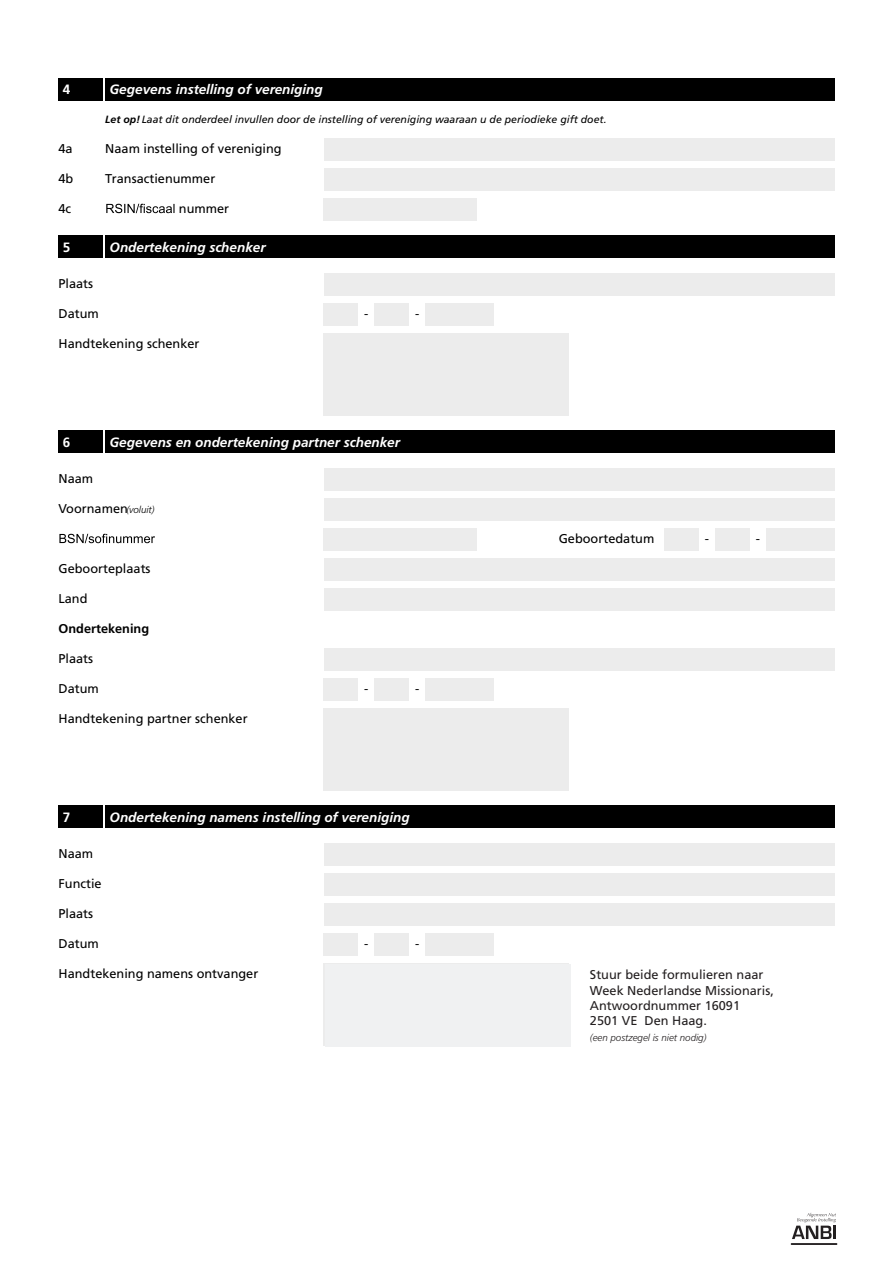
<style>
.page{position:relative;width:893px;height:1263px;background:#fff}
.page>*{position:absolute;margin:0;border:0;box-sizing:border-box;transform-origin:0 0}
.t1{font:italic 700 13.5px "Frutiger";color:#fff}
.t2{font:700 13.5px "Frutiger";color:#fff}
.t3{font:12.75px "Frutiger";color:#000}
.t4{font:12.75px/15.3px "Frutiger";color:#231f20}
.t5{font:700 12.75px "Frutiger";color:#000}
.t6{font:italic 10.5px "Frutiger";color:#000}
.t7{font:italic 300 9.75px "Frutiger";color:#231f20}
.s1{font-weight:700}
.s2{font-weight:300;font-style:italic;font-size:9.75px}
</style>
<div class="page">
<svg style="left:106px;top:204px;width:69px;height:9px"></svg>
<svg style="left:59px;top:534px;width:96px;height:9px"></svg>
<div style="left:58px;top:78px;width:45px;height:22px;background:#000"></div>
<div style="left:58px;top:236px;width:45px;height:22px;background:#000"></div>
<div style="left:58px;top:430px;width:45px;height:23px;background:#000"></div>
<div style="left:105px;top:78px;width:729px;height:22px;background:#000"></div>
<div style="left:105px;top:236px;width:729px;height:22px;background:#000"></div>
<div style="left:105px;top:430px;width:729px;height:23px;background:#000"></div>
<div style="left:324px;top:138px;width:510px;height:22px;background:#ececec"></div>
<div style="left:324px;top:273px;width:510px;height:23px;background:#ececec"></div>
<div style="left:324px;top:168px;width:510px;height:22px;background:#ececec"></div>
<div style="left:324px;top:333px;width:245px;height:82px;background:#ececec"></div>
<div style="left:324px;top:198px;width:153px;height:23px;background:#ececec"></div>
<div style="left:375px;top:303px;width:34px;height:22px;background:#ececec"></div>
<div style="left:324px;top:303px;width:34px;height:22px;background:#ececec"></div>
<div style="left:426px;top:303px;width:68px;height:22px;background:#ececec"></div>
<div style="left:324px;top:528px;width:153px;height:23px;background:#ececec"></div>
<div style="left:715px;top:528px;width:34px;height:22px;background:#ececec"></div>
<div style="left:664px;top:528px;width:34px;height:22px;background:#ececec"></div>
<div style="left:766px;top:528px;width:68px;height:22px;background:#ececec"></div>
<div style="left:375px;top:678px;width:34px;height:23px;background:#ececec"></div>
<div style="left:324px;top:678px;width:34px;height:23px;background:#ececec"></div>
<div style="left:426px;top:678px;width:68px;height:23px;background:#ececec"></div>
<div style="left:324px;top:468px;width:510px;height:22px;background:#ececec"></div>
<div style="left:324px;top:498px;width:510px;height:22px;background:#ececec"></div>
<div style="left:58px;top:805px;width:45px;height:23px;background:#000"></div>
<div style="left:105px;top:805px;width:729px;height:23px;background:#000"></div>
<div style="left:375px;top:933px;width:34px;height:22px;background:#ececec"></div>
<div style="left:324px;top:933px;width:34px;height:22px;background:#ececec"></div>
<div style="left:426px;top:933px;width:68px;height:22px;background:#ececec"></div>
<div style="left:324px;top:843px;width:510px;height:22px;background:#ececec"></div>
<div style="left:324px;top:873px;width:510px;height:22px;background:#ececec"></div>
<div style="left:324px;top:903px;width:510px;height:22px;background:#ececec"></div>
<div style="left:324px;top:558px;width:510px;height:22px;background:#ececec"></div>
<div style="left:324px;top:588px;width:510px;height:22px;background:#ececec"></div>
<div style="left:324px;top:648px;width:510px;height:22px;background:#ececec"></div>
<div style="left:324px;top:708px;width:245px;height:82px;background:#ececec"></div>
<div style="left:325px;top:964px;width:246px;height:83px;background:#f0f1f2"></div>
<svg style="left:792px;top:1213px;width:44px;height:26px"></svg>
<hr style="left:791px;top:1243px;width:46px;height:2px;background:#231f20">
<p class="t2" style="left:63px;top:82px;width:9px">4</p>
<p class="t1" style="left:110px;top:82px;width:215px">Gegevens instelling of vereniging</p>
<p class="t6" style="left:105px;top:113px;width:503px"><span class="s1">Let op!</span> Laat dit onderdeel invullen door de instelling of vereniging waaraan u de periodieke gift doet.</p>
<p class="t3" style="left:58px;top:141px;width:16px">4a</p>
<p class="t3" style="left:105px;top:141px;width:178px">Naam instelling of vereniging</p>
<p class="t3" style="left:58px;top:171px;width:16px">4b</p>
<p class="t3" style="left:105px;top:171px;width:112px">Transactienummer</p>
<p class="t3" style="left:58px;top:201px;width:14px">4c</p>
<p class="t3" style="left:179px;top:201px;width:52px">nummer</p>
<p class="t2" style="left:63px;top:239px;width:9px">5</p>
<p class="t1" style="left:110px;top:239px;width:158px">Ondertekening schenker</p>
<p class="t3" style="left:58px;top:276px;width:36px">Plaats</p>
<p class="t3" style="left:58px;top:306px;width:42px">Datum</p>
<p class="t3" style="left:58px;top:336px;width:142px">Handtekening schenker</p>
<p class="t3" style="left:364px;top:306px;width:6px">-</p>
<p class="t3" style="left:415px;top:306px;width:6px">-</p>
<p class="t2" style="left:63px;top:434px;width:9px">6</p>
<p class="t1" style="left:110px;top:434px;width:292px">Gegevens en ondertekening partner schenker</p>
<p class="t3" style="left:58px;top:471px;width:36px">Naam</p>
<p class="t3" style="left:58px;top:501px;width:98px">Voornamen<span class="s2">(voluit)</span></p>
<p class="t3" style="left:58px;top:561px;width:94px">Geboorteplaats</p>
<p class="t3" style="left:58px;top:591px;width:31px">Land</p>
<p class="t5" style="left:58px;top:621px;width:92px">Ondertekening</p>
<p class="t3" style="left:58px;top:651px;width:36px">Plaats</p>
<p class="t3" style="left:58px;top:681px;width:42px">Datum</p>
<p class="t3" style="left:58px;top:711px;width:191px">Handtekening partner schenker</p>
<p class="t3" style="left:364px;top:681px;width:6px">-</p>
<p class="t3" style="left:415px;top:681px;width:6px">-</p>
<p class="t2" style="left:63px;top:809px;width:9px">7</p>
<p class="t1" style="left:110px;top:809px;width:302px">Ondertekening namens instelling of vereniging</p>
<p class="t3" style="left:58px;top:846px;width:36px">Naam</p>
<p class="t3" style="left:58px;top:876px;width:45px">Functie</p>
<p class="t3" style="left:58px;top:906px;width:36px">Plaats</p>
<p class="t3" style="left:58px;top:936px;width:42px">Datum</p>
<p class="t3" style="left:58px;top:966px;width:201px">Handtekening namens ontvanger</p>
<p class="t3" style="left:364px;top:936px;width:6px">-</p>
<p class="t3" style="left:415px;top:936px;width:6px">-</p>
<p class="t3" style="left:559px;top:531px;width:97px">Geboortedatum</p>
<p class="t3" style="left:705px;top:531px;width:6px">-</p>
<p class="t3" style="left:756px;top:531px;width:6px">-</p>
<p class="t4" style="left:590px;top:967px;width:186px">Stuur beide formulieren naar<br>Week Nederlandse Missionaris,<br>Antwoordnummer 16091<br>2501 VE Den Haag.</p>
<p class="t7" style="left:590px;top:1031px;width:118px">(een postzegel is niet nodig)</p>
</div>
